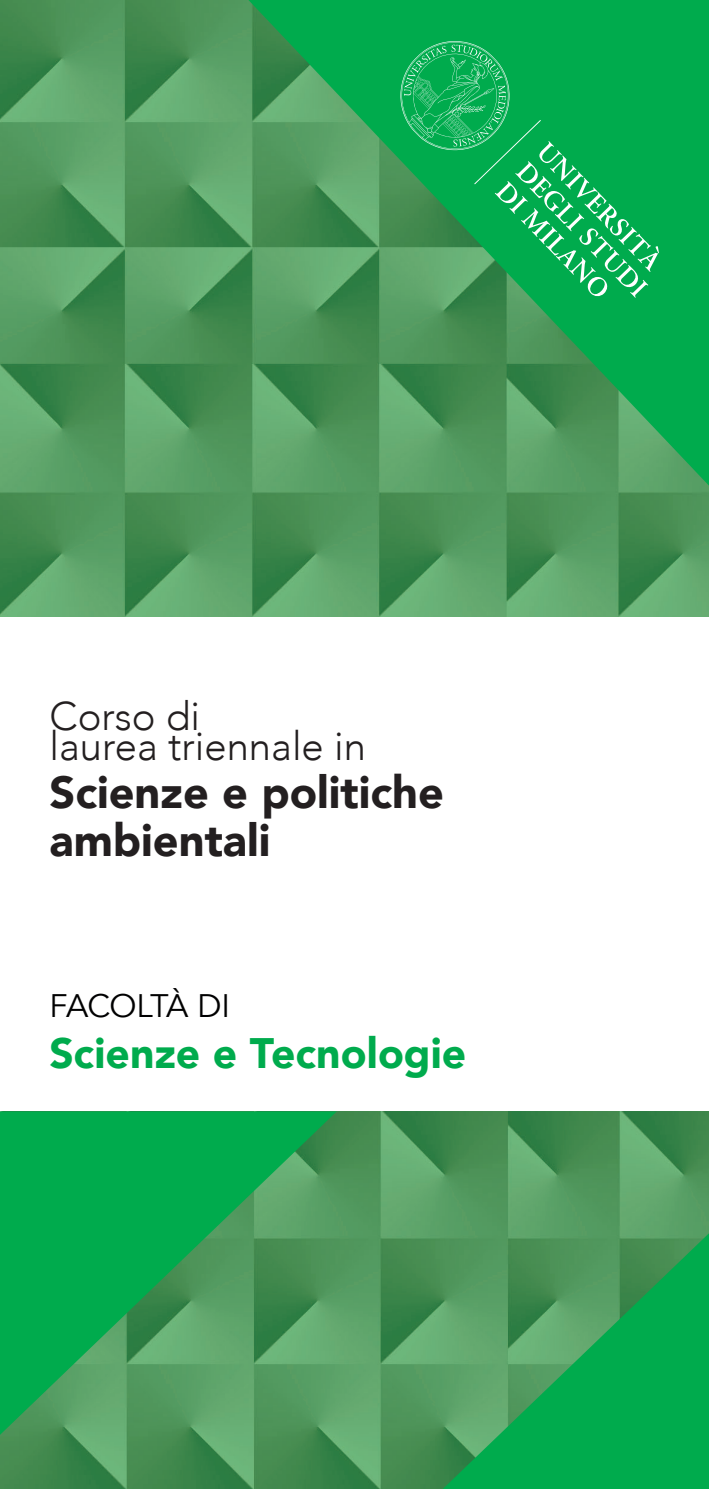
<style>
.page{position:relative;width:709px;height:1489px;background:#fff}
.page>*{position:absolute;margin:0;border:0;box-sizing:border-box;transform-origin:0 0}
.t1{font:900 45px/47.5px "Avenir";color:#231f20}
.t2{font:900 42.5px "Avenir";color:#00ab4d}
.t3{font:300 40px "Avenir";color:#231f20}
.t4{font:32.5px "Avenir";letter-spacing:-.03em;color:#000001}
</style>
<div class="page">
<img style="left:0;top:0;width:709px;height:616px">
<img style="left:0;top:1111px;width:709px;height:377px">
<svg style="left:443px;top:1233px;width:266px;height:255px;background:#2aa357"></svg>
<svg style="left:0;top:1111px;width:337px;height:323px;background:#2aa357"></svg>
<svg style="left:248px;top:0;width:461px;height:485px;background:#349f58"></svg>
<svg style="left:400px;top:41px;width:259px;height:257px;background:#1aad5a"></svg>
<p class="t3" style="left:50px;top:693px;width:152px">Corso di</p>
<p class="t3" style="left:50px;top:723px;width:318px">laurea triennale in</p>
<p class="t1" style="left:50px;top:767px;width:396px">Scienze e politiche ambientali</p>
<p class="t4" style="left:50px;top:986px;width:182px">FACOLTÀ DI</p>
<p class="t2" style="left:50px;top:1016px;width:418px">Scienze e Tecnologie</p>
</div>
